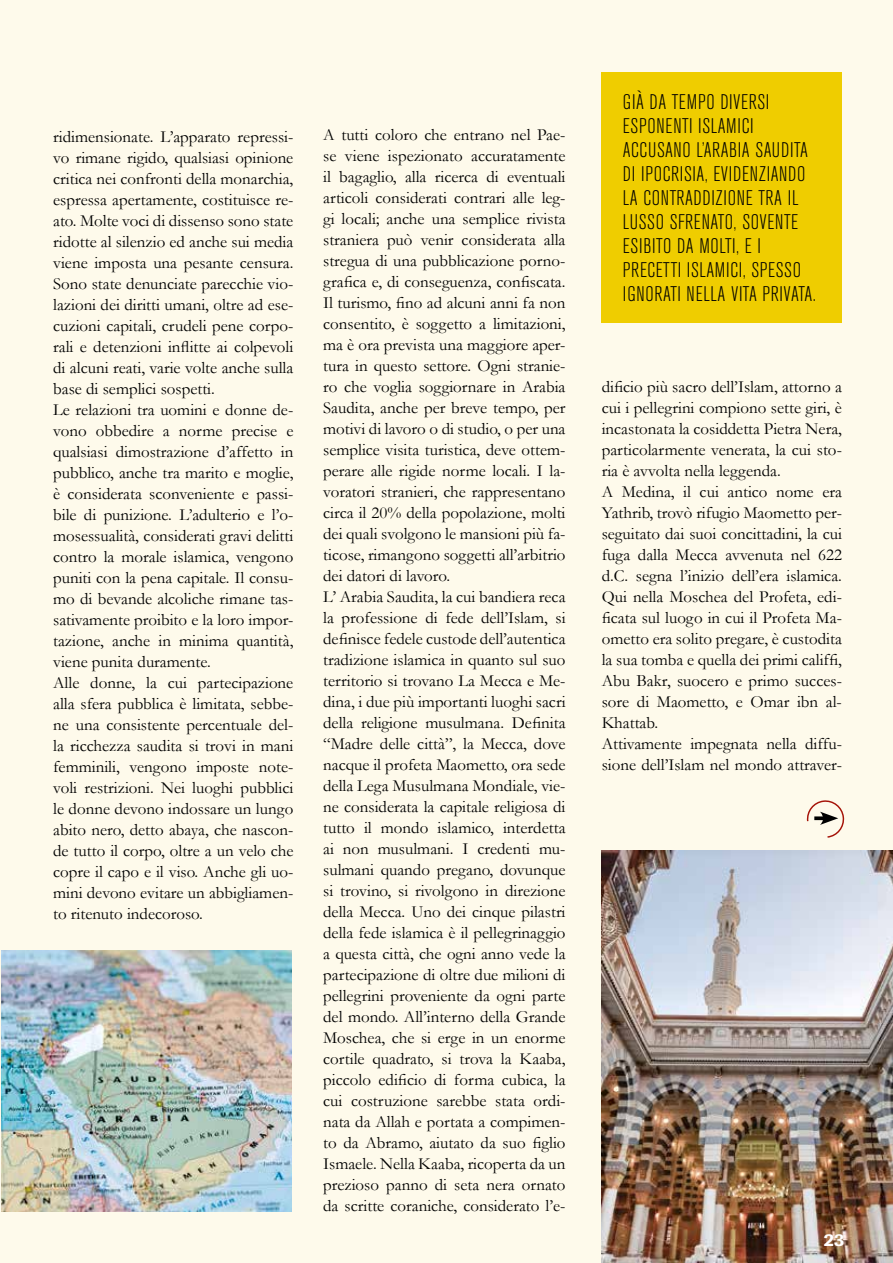
<style>
.page{position:relative;width:893px;height:1263px;background:#fefaeb}
.page>*{position:absolute;margin:0;border:0;box-sizing:border-box;transform-origin:0 0}
.t1{font:300 condensed 21px/24px "Akzidenz Grotesk BE";letter-spacing:.03em;color:#000}
.t2{font:500 18px "Imago";color:#fff}
.t3{font:16.95px/21px "Garamond";color:#000}
</style>
<div class="page">
<img style="left:1px;top:950px;width:290px;height:262px">
<img style="left:602px;top:850px;width:291px;height:413px">
<div style="left:602px;top:72px;width:240px;height:251px;background:#efcd00"></div>
<svg style="left:806px;top:800px;width:38px;height:38px"></svg>
<p class="t3" style="left:53px;top:126px;width:242px">ridimensionate. L’apparato repressi&shy;vo rimane rigido, qualsiasi opinione critica nei confronti della monarchia, espressa apertamente, costituisce re&shy;ato. Molte voci di dissenso sono state ridotte al silenzio ed anche sui media viene imposta una pesante censura.<br>Sono state denunciate parecchie vio&shy;lazioni dei diritti umani, oltre ad ese&shy;cuzioni capitali, crudeli pene corpo&shy;rali e detenzioni inflitte ai colpevoli di alcuni reati, varie volte anche sulla base di semplici sospetti.<br>Le relazioni tra uomini e donne de&shy;vono obbedire a norme precise e qualsiasi dimostrazione d’affetto in pubblico, anche tra marito e moglie, è considerata sconveniente e passi&shy;bile di punizione. L’adulterio e l’o&shy;mosessualità, considerati gravi delitti contro la morale islamica, vengono puniti con la pena capitale. Il consu&shy;mo di bevande alcoliche rimane tas&shy;sativamente proibito e la loro impor&shy;tazione, anche in minima quantità, viene punita duramente.<br>Alle donne, la cui partecipazione alla sfera pubblica è limitata, sebbe&shy;ne una consistente percentuale del&shy;la ricchezza saudita si trovi in mani femminili, vengono imposte note&shy;voli restrizioni. Nei luoghi pubblici le donne devono indossare un lungo abito nero, detto abaya, che nascon&shy;de tutto il corpo, oltre a un velo che copre il capo e il viso. Anche gli uo&shy;mini devono evitare un abbigliamen&shy;to ritenuto indecoroso.</p>
<p class="t3" style="left:323px;top:124px;width:244px">A tutti coloro che entrano nel Pae&shy;se viene ispezionato accuratamente il bagaglio, alla ricerca di eventuali articoli considerati contrari alle leg&shy;gi locali; anche una semplice rivista straniera può venir considerata alla stregua di una pubblicazione porno&shy;grafica e, di conseguenza, confiscata.<br>Il turismo, fino ad alcuni anni fa non consentito, è soggetto a limitazioni, ma è ora prevista una maggiore aper&shy;tura in questo settore. Ogni stranie&shy;ro che voglia soggiornare in Arabia Saudita, anche per breve tempo, per motivi di lavoro o di studio, o per una semplice visita turistica, deve ottem&shy;perare alle rigide norme locali. I la&shy;voratori stranieri, che rappresentano circa il 20% della popolazione, molti dei quali svolgono le mansioni più fa&shy;ticose, rimangono soggetti all’arbitrio dei datori di lavoro.<br>L’ Arabia Saudita, la cui bandiera reca la professione di fede dell’Islam, si definisce fedele custode dell’autentica tradizione islamica in quanto sul suo territorio si trovano La Mecca e Me&shy;dina, i due più importanti luoghi sacri della religione musulmana. Definita “Madre delle città”, la Mecca, dove nacque il profeta Maometto, ora sede della Lega Musulmana Mondiale, vie&shy;ne considerata la capitale religiosa di tutto il mondo islamico, interdetta ai non musulmani. I credenti mu&shy;sulmani quando pregano, dovunque si trovino, si rivolgono in direzione della Mecca. Uno dei cinque pilastri della fede islamica è il pellegrinaggio a questa città, che ogni anno vede la partecipazione di oltre due milioni di pellegrini proveniente da ogni parte del mondo. All’interno della Grande Moschea, che si erge in un enorme cortile quadrato, si trova la Kaaba, piccolo edificio di forma cubica, la cui costruzione sarebbe stata ordi&shy;nata da Allah e portata a compimen&shy;to da Abramo, aiutato da suo figlio Ismaele. Nella Kaaba, ricoperta da un prezioso panno di seta nera ornato da scritte coraniche, considerato l’e-</p>
<p class="t1" style="left:623px;top:91px;width:194px">GIÀ DA TEMPO DIVERSI<br>ESPONENTI ISLAMICI<br>ACCUSANO L’ARABIA SAUDITA<br>DI IPOCRISIA, EVIDENZIANDO<br>LA CONTRADDIZIONE TRA IL<br>LUSSO SFRENATO, SOVENTE<br>ESIBITO DA MOLTI, E I<br>PRECETTI ISLAMICI, SPESSO<br>IGNORATI NELLA VITA PRIVATA.</p>
<p class="t3" style="left:602px;top:376px;width:242px">dificio più sacro dell’Islam, attorno a cui i pellegrini compiono sette giri, è incastonata la cosiddetta Pietra Nera, particolarmente venerata, la cui sto&shy;ria è avvolta nella leggenda.<br>A Medina, il cui antico nome era Yathrib, trovò rifugio Maometto per&shy;seguitato dai suoi concittadini, la cui fuga dalla Mecca avvenuta nel 622 d.C. segna l’inizio dell’era islamica.<br>Qui nella Moschea del Profeta, edi&shy;ficata sul luogo in cui il Profeta Ma&shy;ometto era solito pregare, è custodita la sua tomba e quella dei primi califfi, Abu Bakr, suocero e primo succes&shy;sore di Maometto, e Omar ibn al-Khattab.<br>Attivamente impegnata nella diffu&shy;sione dell’Islam nel mondo attraver-</p>
<p class="t2" style="left:824px;top:1229px;width:22px">23</p>
</div>
